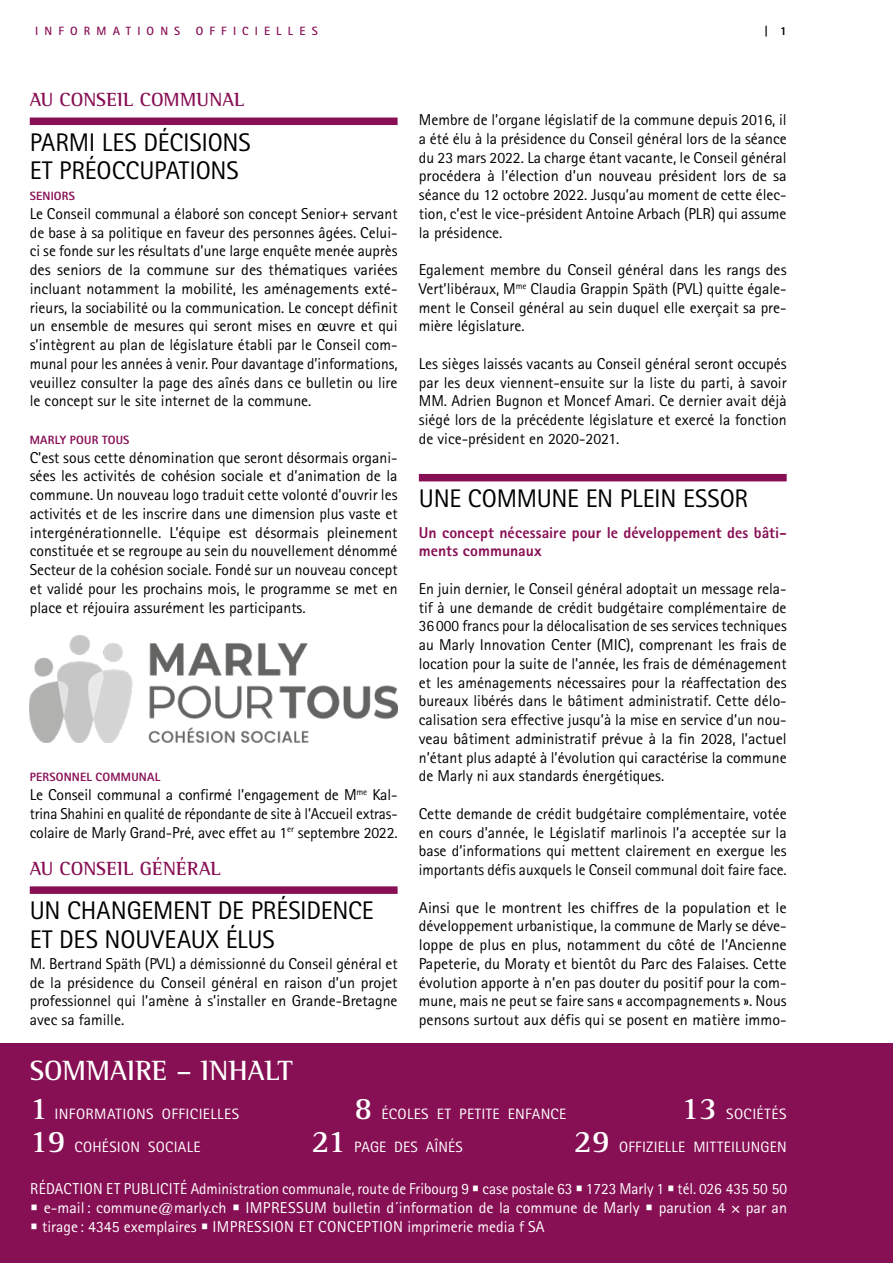
<style>
.page{position:relative;width:893px;height:1263px;background:#fff}
.page>*{position:absolute;margin:0;border:0;box-sizing:border-box;transform-origin:0 0}
.t1{font:700 28.5px "Rotis Semi Serif";color:#fff}
.t2{font:25.5px/28.5px "Rotis Sans Serif";letter-spacing:-.01em;color:#000}
.t3{font:700 19.5px "Rotis Semi Serif";letter-spacing:.005em;color:#870f54}
.t4{font:15.75px/18.8px "Rotis Sans Serif";color:#000;text-align:justify}
.t5{font:15.75px/18.8px "Rotis Sans Serif";color:#000;text-align:justify;scale:1.04 1}
.t6{font:15.75px "Rotis Sans Serif";color:#fff}
.t7{font:800 15.75px/18.8px "Rotis Sans Serif";color:#870f54}
.t8{font:15px "Rotis Sans Serif";letter-spacing:.02em;color:#fff}
.t9{font:800 12px "Rotis Sans Serif";letter-spacing:.015em;color:#870f54}
.t10{font:700 12px "Rotis Sans Serif";letter-spacing:.51em;color:#870f54}
.t11{font:800 12px "Rotis Sans Serif";color:#000}
.s1{font-family:"Rotis Serif";font-weight:700;font-size:32.25px}
.s2{font-family:"Glypha LT Std";font-size:13.5px;color:#870f54}
.s3{font-family:"Glypha LT Std";font-weight:100}
</style>
<div class="page">
<div style="left:419px;top:474px;width:368px;height:7px;background:#870f54"></div>
<div style="left:0;top:1044px;width:893px;height:219px;background:#870f54"></div>
<div style="left:30px;top:118px;width:368px;height:7px;background:#870f54"></div>
<img style="left:30px;top:635px;width:368px;height:107px">
<div style="left:30px;top:886px;width:368px;height:8px;background:#870f54"></div>
<p class="t10" style="left:35px;top:23px;width:146px">INFORMATIONS</p>
<p class="t10" style="left:196px;top:23px;width:123px">OFFICIELLES</p>
<p class="t11" style="left:764px;top:23px;width:24px">| 1</p>
<p class="t3" style="left:30px;top:88px;width:216px">AU CONSEIL COMMUNAL</p>
<h2 class="t2" style="left:30px;top:127px;width:222px">PARMI LES DÉCISIONS<br>ET PRÉOCCUPATIONS</h2>
<p class="t9" style="left:30px;top:188px;width:47px">SENIORS</p>
<p class="t4" style="left:30px;top:204px;width:369px">Le Conseil communal a élaboré son concept Senior+ servant de base à sa politique en faveur des personnes âgées. Celui&shy;ci se fonde sur les résultats d’une large enquête menée auprès des seniors de la commune sur des thématiques variées incluant notamment la mobilité, les aménagements exté&shy;rieurs, la sociabilité ou la communication. Le concept définit un ensemble de mesures qui seront mises en œuvre et qui s’intègrent au plan de législature établi par le Conseil com&shy;munal pour les années à venir. Pour davantage d’informations, veuillez consulter la page des aînés dans ce bulletin ou lire le concept sur le site internet de la commune.</p>
<p class="t9" style="left:30px;top:432px;width:101px">MARLY POUR TOUS</p>
<p class="t4" style="left:30px;top:448px;width:369px">C’est sous cette dénomination que seront désormais organi&shy;sées les activités de cohésion sociale et d’animation de la commune. Un nouveau logo traduit cette volonté d’ouvrir les activités et de les inscrire dans une dimension plus vaste et intergénérationnelle. L’équipe est désormais pleinement constituée et se regroupe au sein du nouvellement dénommé Secteur de la cohésion sociale. Fondé sur un nouveau concept et validé pour les prochains mois, le programme se met en place et réjouira assurément les participants.</p>
<p class="t9" style="left:30px;top:770px;width:132px">PERSONNEL COMMUNAL</p>
<p class="t4" style="left:30px;top:785px;width:369px">Le Conseil communal a confirmé l’engagement de M<sup>me</sup> Kal&shy;trina Shahini en qualité de répondante de site à l’Accueil extras&shy;colaire de Marly Grand-Pré, avec effet au 1<sup>er</sup> septembre 2022.</p>
<p class="t3" style="left:30px;top:857px;width:193px">AU CONSEIL GÉNÉRAL</p>
<h2 class="t2" style="left:30px;top:896px;width:345px">UN CHANGEMENT DE PRÉSIDENCE<br>ET DES NOUVEAUX ÉLUS</h2>
<p class="t4" style="left:30px;top:954px;width:369px">M. Bertrand Späth (PVL) a démissionné du Conseil général et de la présidence du Conseil général en raison d’un projet professionnel qui l’amène à s’installer en Grande-Bretagne avec sa famille.</p>
<p class="t4" style="left:419px;top:110px;width:369px">Membre de l’organe législatif de la commune depuis 2016, il a été élu à la présidence du Conseil général lors de la séance du 23 mars 2022. La charge étant vacante, le Conseil général procédera à l’élection d’un nouveau président lors de sa séance du 12 octobre 2022. Jusqu’au moment de cette élec&shy;tion, c’est le vice-président Antoine Arbach (PLR) qui assume la présidence.</p>
<p class="t4" style="left:419px;top:260px;width:369px">Egalement membre du Conseil général dans les rangs des Vert’libéraux, M<sup>me</sup> Claudia Grappin Späth (PVL) quitte égale&shy;ment le Conseil général au sein duquel elle exerçait sa pre&shy;mière législature.</p>
<p class="t4" style="left:419px;top:354px;width:369px">Les sièges laissés vacants au Conseil général seront occupés par les deux viennent-ensuite sur la liste du parti, à savoir MM. Adrien Bugnon et Moncef Amari. Ce dernier avait déjà siégé lors de la précédente législature et exercé la fonction de vice-président en 2020-2021.</p>
<h2 class="t2" style="left:419px;top:484px;width:331px">UNE COMMUNE EN PLEIN ESSOR</h2>
<p class="t7" style="left:419px;top:523px;width:369px">Un concept nécessaire pour le développement des bâti&shy;ments communaux</p>
<p class="t4" style="left:419px;top:579px;width:369px">En juin dernier, le Conseil général adoptait un message rela&shy;tif à une demande de crédit budgétaire complémentaire de 36000 francs pour la délocalisation de ses services techniques au Marly Innovation Center (MIC), comprenant les frais de location pour la suite de l’année, les frais de déménagement et les aménagements nécessaires pour la réaffectation des bureaux libérés dans le bâtiment administratif. Cette délo&shy;calisation sera effective jusqu’à la mise en service d’un nou&shy;veau bâtiment administratif prévue à la fin 2028, l’actuel n’étant plus adapté à l’évolution qui caractérise la commune de Marly ni aux standards énergétiques.</p>
<p class="t4" style="left:419px;top:804px;width:369px">Cette demande de crédit budgétaire complémentaire, votée en cours d’année, le Législatif marlinois l’a acceptée sur la base d’informations qui mettent clairement en exergue les importants défis auxquels le Conseil communal doit faire face.</p>
<p class="t5" style="left:419px;top:898px;width:355px">Ainsi que le montrent les chiffres de la population et le développement urbanistique, la commune de Marly se déve&shy;loppe de plus en plus, notamment du côté de l’Ancienne Papeterie, du Moraty et bientôt du Parc des Falaises. Cette évolution apporte à n’en pas douter du positif pour la com&shy;mune, mais ne peut se faire sans « accompagnements ». Nous pensons surtout aux défis qui se posent en matière immo-</p>
<h1 class="t1" style="left:30px;top:1054px;width:264px">SOMMAIRE – INHALT</h1>
<p class="t8" style="left:30px;top:1105px;width:211px"><span class="s1">1</span> INFORMATIONS OFFICIELLES</p>
<p class="t8" style="left:354px;top:1105px;width:214px"><span class="s1">8</span> ÉCOLES ET PETITE ENFANCE</p>
<p class="t8" style="left:681px;top:1105px;width:107px"><span class="s1">13</span> SOCIÉTÉS</p>
<p class="t8" style="left:30px;top:1138px;width:172px"><span class="s1">19</span> COHÉSION SOCIALE</p>
<p class="t8" style="left:311px;top:1138px;width:153px"><span class="s1">21</span> PAGE DES AÎNÉS</p>
<p class="t8" style="left:574px;top:1138px;width:215px"><span class="s1">29</span> OFFIZIELLE MITTEILUNGEN</p>
<p class="t6" style="left:15px;top:1179px;width:773px"><span class="s2">•</span> RÉDACTION ET PUBLICITÉ Administration communale, route de Fribourg 9 <span class="s3">•</span> case postale 63 <span class="s3">•</span> 1723 Marly 1 <span class="s3">•</span> tél. 026 435 50 50</p>
<p class="t6" style="left:30px;top:1198px;width:758px"><span class="s3">•</span> e-mail: commune@marly.ch <span class="s3">•</span> IMPRESSUM bulletin d´information de la commune de Marly <span class="s3">•</span> parution 4 × par an</p>
<p class="t6" style="left:30px;top:1217px;width:516px"><span class="s3">•</span> tirage : 4345 exemplaires <span class="s3">•</span> IMPRESSION ET CONCEPTION imprimerie media f SA</p>
</div>
